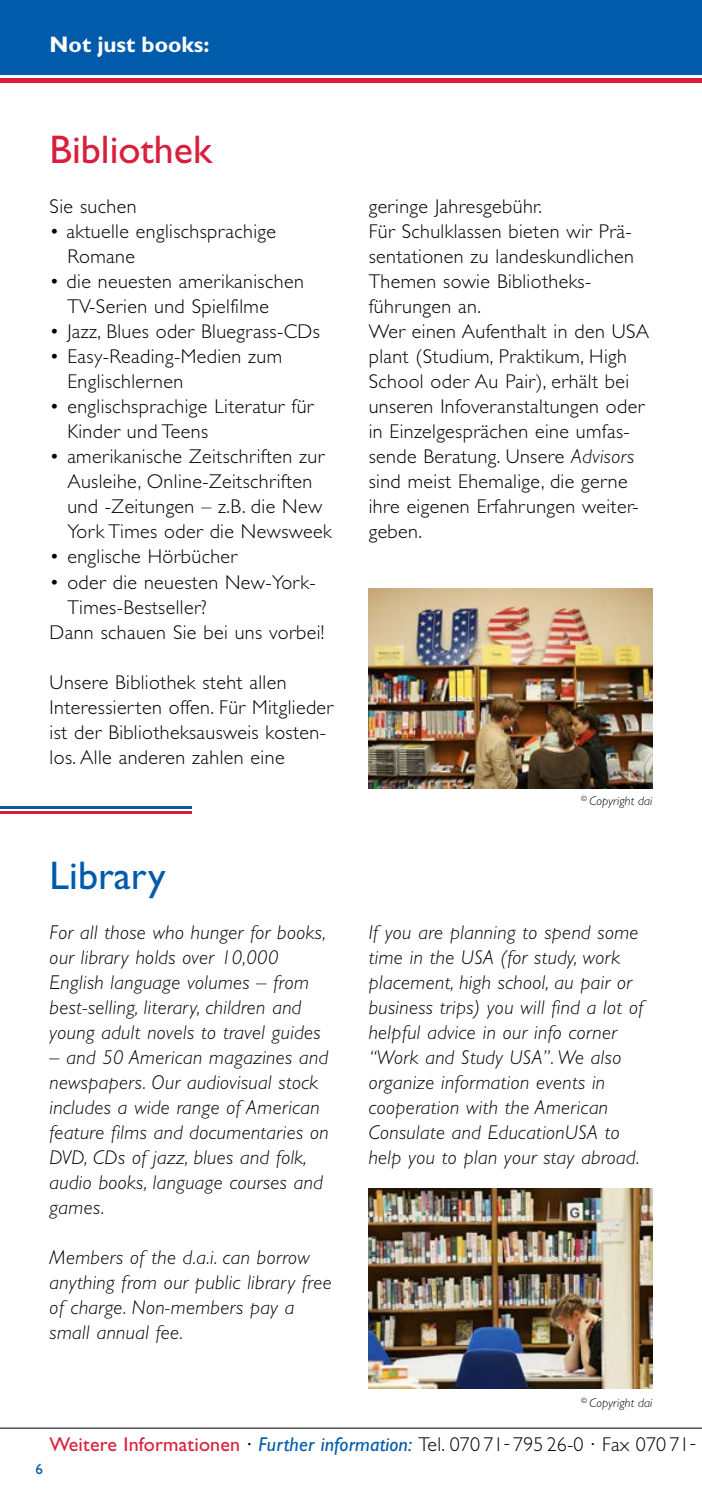
<style>
.page{position:relative;width:702px;height:1489px;background:#fff}
.page>*{position:absolute;margin:0;border:0;box-sizing:border-box;transform-origin:0 0}
.t1{font:40px "Gill Sans";color:#da1f3d}
.t2{font:40px "Gill Sans";color:#005baa}
.t3{font:700 22.5px "Gill Sans";color:#fff}
.text{font:300 20px/25px "Gill Sans";letter-spacing:.02em;color:#000}
.text-2{font:italic 300 20px/25px "Gill Sans";letter-spacing:.02em;color:#000}
._6_pt_3_mm_white_med{font:15px "Gill Sans";color:#005baa}
.t4{font:italic 300 12.5px "Gill Sans";letter-spacing:.01em;color:#000}
.s1{font-style:italic}
.s2{font-weight:400;color:#da1f3d}
.s3{font-weight:400}
.s4{font-weight:400;font-style:italic;color:#005baa}
</style>
<div class="page">
<div style="left:0;top:0;width:702px;height:74px;background:#005baa"></div>
<div style="left:0;top:78px;width:702px;height:5px;background:#da1f3d"></div>
<img style="left:369px;top:588px;width:283px;height:200px">
<img style="left:369px;top:1188px;width:283px;height:200px">
<hr style="left:0;top:811px;width:191px;height:2px;background:#da1f3d">
<hr style="left:0;top:806px;width:191px;height:2px;background:#005baa">
<hr style="left:0;top:1427px;width:702px;height:1px;background:#000">
<p class="t3" style="left:50px;top:31px;width:161px">Not just books:</p>
<p class="t1" style="left:50px;top:127px;width:164px">Bibliothek</p>
<p class="text" style="left:50px;top:194px;width:88px">Sie suchen</p>
<p class="text" style="left:67px;top:219px;width:210px;text-indent:-18px">• aktuelle englischsprachige<br>Romane</p>
<p class="text" style="left:67px;top:269px;width:238px;text-indent:-18px">• die neuesten amerikanischen<br>TV-Serien und Spielfilme</p>
<p class="text" style="left:50px;top:319px;width:272px">• Jazz, Blues oder Bluegrass-CDs</p>
<p class="text" style="left:67px;top:344px;width:216px;text-indent:-18px">• Easy-Reading-Medien zum<br>Englischlernen</p>
<p class="text" style="left:67px;top:394px;width:248px;text-indent:-18px">• englischsprachige Literatur für<br>Kinder und Teens</p>
<p class="text" style="left:67px;top:444px;width:266px;text-indent:-18px">• amerikanische Zeitschriften zur<br>Ausleihe, Online-Zeitschriften und -Zeitungen – z.B. die New<br>York Times oder die Newsweek</p>
<p class="text" style="left:50px;top:544px;width:189px">• englische Hörbücher</p>
<p class="text" style="left:67px;top:569px;width:250px;text-indent:-18px">• oder die neuesten New-York-<br>Times-Bestseller?</p>
<p class="text" style="left:50px;top:619px;width:276px">Dann schauen Sie bei uns vorbei!</p>
<p class="text" style="left:50px;top:669px;width:285px">Unsere Bibliothek steht allen Interessierten offen. Für Mitglieder ist der Bibliotheksausweis kosten&shy;los. Alle anderen zahlen eine</p>
<p class="t2" style="left:50px;top:852px;width:117px">Library</p>
<p class="text-2" style="left:50px;top:919px;width:278px">For all those who hunger for books, our library holds over 10,000<br>English language volumes – from best-selling, literary, children and young adult novels to travel guides</p>
<p class="text-2" style="left:50px;top:1044px;width:281px">– and 50 American magazines and newspapers. Our audiovisual stock includes a wide range of American feature films and documentaries on<br>DVD, CDs of jazz, blues and folk, audio books, language courses and games.</p>
<p class="text-2" style="left:50px;top:1244px;width:261px">Members of the d.a.i. can borrow</p>
<p class="text-2" style="left:50px;top:1269px;width:283px">anything from our public library free</p>
<p class="text-2" style="left:50px;top:1294px;width:246px">of charge. Non-members pay a</p>
<p class="text-2" style="left:50px;top:1319px;width:135px">small annual fee.</p>
<p class="text" style="left:369px;top:194px;width:175px">geringe Jahresgebühr.</p>
<p class="text" style="left:369px;top:219px;width:267px">Für Schulklassen bieten wir Prä&shy;sentationen zu landeskundlichen<br>Themen sowie Bibliotheks&shy;führungen an.</p>
<p class="text" style="left:369px;top:319px;width:282px">Wer einen Aufenthalt in den USA plant (Studium, Praktikum, High<br>School oder Au Pair), erhält bei unseren Infoveranstaltungen oder in Einzelgesprächen eine umfas&shy;sende Beratung. Unsere <span class="s1">Advisors </span>sind meist Ehemalige, die gerne ihre eigenen Erfahrungen weiter&shy;geben.</p>
<p class="t4" style="left:581px;top:793px;width:73px"><sup>©</sup> Copyright dai</p>
<p class="text-2" style="left:369px;top:919px;width:276px">If you are planning to spend some time in the USA (for study, work placement, high school, au pair or business trips) you will find a lot of helpful advice in our info corner “Work and Study USA”. We also organize information events in cooperation with the American<br>Consulate and EducationUSA to help you to plan your stay abroad.</p>
<p class="t4" style="left:581px;top:1395px;width:73px"><sup>©</sup> Copyright dai</p>
<p class="text" style="left:50px;top:1431px;width:648px"><span class="s2">Weitere Informationen</span> <span class="s3">·</span> <span class="s4">Further information:</span> Tel. 070 71- 795 26-0 · Fax 070 71-</p>
<p class="_6_pt_3_mm_white_med" style="left:35px;top:1459px;width:9px">6</p>
</div>
